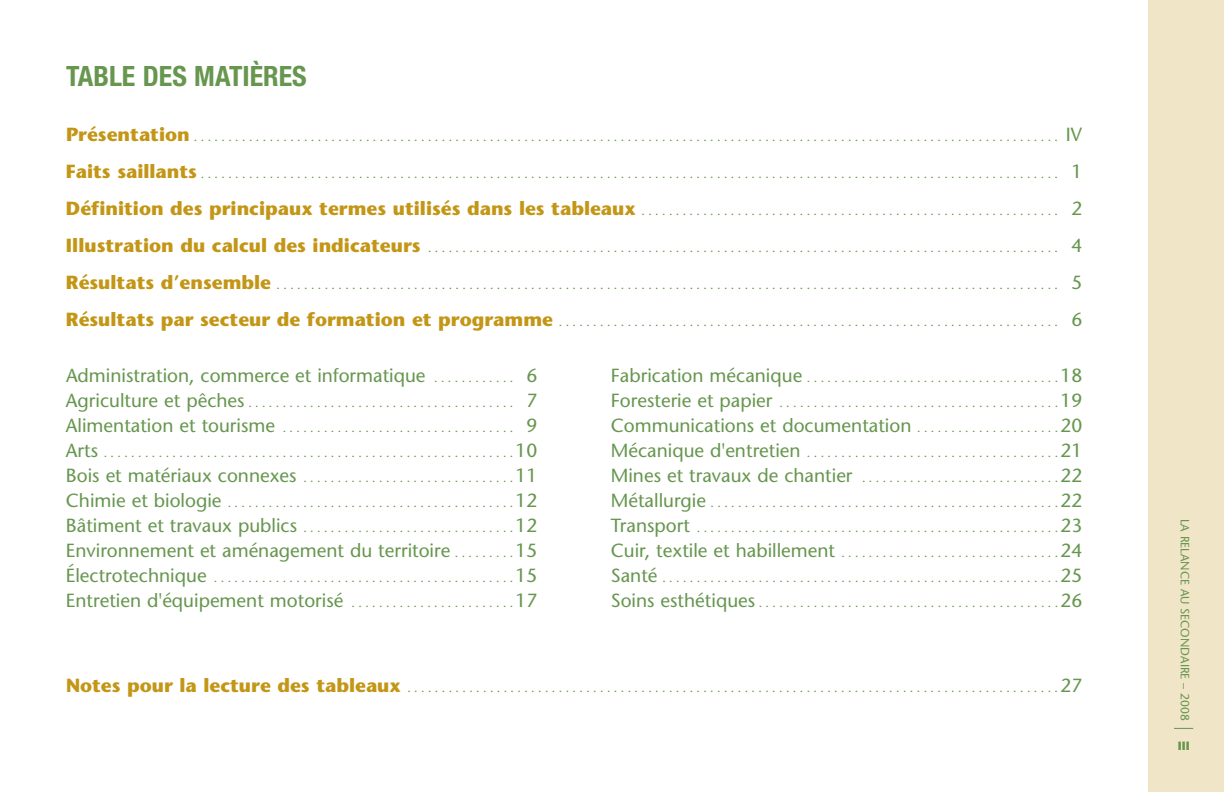
<style>
.page{position:relative;width:1224px;height:792px;background:#fff}
.page>*{position:absolute;margin:0;border:0;box-sizing:border-box;transform-origin:0 0}
.t1{font:700 condensed 28px "Helvetica Neue";color:#67964f}
.t2{font:19px "Stone Sans";color:#67964f}
.t3{font:12px/25px "Stone Sans";color:#67964f;text-align:justify}
.t4{font:700 12px "Stone Sans";color:#67964f}
.s1{font-weight:700;font-size:19px;color:#c39616}
.s2{font-size:19px}
.s3{font-size:12px}
</style>
<div class="page">
<div style="left:1148px;top:0;width:76px;height:792px;background:#f1e5c8"></div>
<svg style="left:1174px;top:728px;width:19px;height:1px"></svg>
<h1 class="t1" style="left:66px;top:66px;width:242px">TABLE DES MATIÈRES</h1>
<p class="t3" style="left:66px;top:126px;width:1018px"><span class="s1">Présentation</span> . . . . . . . . . . . . . . . . . . . . . . . . . . . . . . . . . . . . . . . . . . . . . . . . . . . . . . . . . . . . . . . . . . . . . . . . . . . . . . . . . . . . . . . . . . . . . . . . . . . . . . . . . . . . . . . . . . . . . . . . . . . . . . <span class="s2">IV</span></p>
<p class="t3" style="left:66px;top:163px;width:1018px"><span class="s1">Faits saillants</span> . . . . . . . . . . . . . . . . . . . . . . . . . . . . . . . . . . . . . . . . . . . . . . . . . . . . . . . . . . . . . . . . . . . . . . . . . . . . . . . . . . . . . . . . . . . . . . . . . . . . . . . . . . . . . . . . . . . . . . . . . . . . . <span class="s2">1</span></p>
<p class="t3" style="left:66px;top:200px;width:1018px"><span class="s1">Définition des principaux termes utilisés dans les tableaux</span> . . . . . . . . . . . . . . . . . . . . . . . . . . . . . . . . . . . . . . . . . . . . . . . . . . . . . . . . . . . . . <span class="s2">2</span></p>
<p class="t3" style="left:66px;top:237px;width:1018px"><span class="s1">Illustration du calcul des indicateurs</span> . . . . . . . . . . . . . . . . . . . . . . . . . . . . . . . . . . . . . . . . . . . . . . . . . . . . . . . . . . . . . . . . . . . . . . . . . . . . . . . . . . . . . . . . . . . . <span class="s2">4</span></p>
<p class="t3" style="left:66px;top:274px;width:1018px"><span class="s1">Résultats d’ensemble</span> . . . . . . . . . . . . . . . . . . . . . . . . . . . . . . . . . . . . . . . . . . . . . . . . . . . . . . . . . . . . . . . . . . . . . . . . . . . . . . . . . . . . . . . . . . . . . . . . . . . . . . . . . . . . . . . . . . <span class="s2">5</span></p>
<p class="t3" style="left:66px;top:311px;width:1018px"><span class="s1">Résultats par secteur de formation et programme</span> . . . . . . . . . . . . . . . . . . . . . . . . . . . . . . . . . . . . . . . . . . . . . . . . . . . . . . . . . . . . . . . . . . . . . . . . . <span class="s2">6</span></p>
<h2 class="t2" style="left:66px;top:368px;width:473px">Administration, commerce et informatique <span class="s3">. . . . . . . . . . . .</span> 6</h2>
<p class="t3" style="left:66px;top:392px;width:473px"><span class="s2">Agriculture et pêches</span> . . . . . . . . . . . . . . . . . . . . . . . . . . . . . . . . . . . . . . . <span class="s2">7<br>Alimentation et tourisme</span> . . . . . . . . . . . . . . . . . . . . . . . . . . . . . . . . . . <span class="s2">9<br>Arts</span> . . . . . . . . . . . . . . . . . . . . . . . . . . . . . . . . . . . . . . . . . . . . . . . . . . . . . . . . . . . . <span class="s2">10<br>Bois et matériaux connexes</span> . . . . . . . . . . . . . . . . . . . . . . . . . . . . . . . <span class="s2">11<br>Chimie et biologie</span> . . . . . . . . . . . . . . . . . . . . . . . . . . . . . . . . . . . . . . . . . . <span class="s2">12<br>Bâtiment et travaux publics</span> . . . . . . . . . . . . . . . . . . . . . . . . . . . . . . . <span class="s2">12</span></p>
<h2 class="t2" style="left:66px;top:543px;width:473px">Environnement et aménagement du territoire <span class="s3">. . . . . . . . .</span> 15</h2>
<p class="t3" style="left:66px;top:567px;width:473px"><span class="s2">Électrotechnique</span> . . . . . . . . . . . . . . . . . . . . . . . . . . . . . . . . . . . . . . . . . . . . <span class="s2">15</span></p>
<h2 class="t2" style="left:66px;top:593px;width:473px">Entretien d'équipement motorisé <span class="s3">. . . . . . . . . . . . . . . . . . . . . . . .</span> 17</h2>
<p class="t3" style="left:611px;top:367px;width:473px"><span class="s2">Fabrication mécanique</span> . . . . . . . . . . . . . . . . . . . . . . . . . . . . . . . . . . . . . <span class="s2">18<br>Foresterie et papier</span> . . . . . . . . . . . . . . . . . . . . . . . . . . . . . . . . . . . . . . . . . <span class="s2">19</span></p>
<h2 class="t2" style="left:611px;top:418px;width:473px">Communications et documentation <span class="s3">. . . . . . . . . . . . . . . . . . . . .</span> 20</h2>
<p class="t3" style="left:611px;top:442px;width:473px"><span class="s2">Mécanique d'entretien</span> . . . . . . . . . . . . . . . . . . . . . . . . . . . . . . . . . . . . . <span class="s2">21<br>Mines et travaux de chantier</span> . . . . . . . . . . . . . . . . . . . . . . . . . . . . . <span class="s2">22<br>Métallurgie</span> . . . . . . . . . . . . . . . . . . . . . . . . . . . . . . . . . . . . . . . . . . . . . . . . . . . <span class="s2">22<br>Transport</span> . . . . . . . . . . . . . . . . . . . . . . . . . . . . . . . . . . . . . . . . . . . . . . . . . . . . . <span class="s2">23<br>Cuir, textile et habillement</span> . . . . . . . . . . . . . . . . . . . . . . . . . . . . . . . . <span class="s2">24<br>Santé</span> . . . . . . . . . . . . . . . . . . . . . . . . . . . . . . . . . . . . . . . . . . . . . . . . . . . . . . . . . . <span class="s2">25<br>Soins esthétiques</span> . . . . . . . . . . . . . . . . . . . . . . . . . . . . . . . . . . . . . . . . . . . . <span class="s2">26</span></p>
<p class="t3" style="left:66px;top:676px;width:1018px"><span class="s1">Notes pour la lecture des tableaux</span> . . . . . . . . . . . . . . . . . . . . . . . . . . . . . . . . . . . . . . . . . . . . . . . . . . . . . . . . . . . . . . . . . . . . . . . . . . . . . . . . . . . . . . . . . . . . . . . <span class="s2">27</span></p>
<p class="t3" style="left:1196px;top:519px;width:203px;rotate:90deg">LA RELANCE AU SECONDAIRE – 2008</p>
<p class="t4" style="left:1178px;top:741px;width:13px">III</p>
</div>
